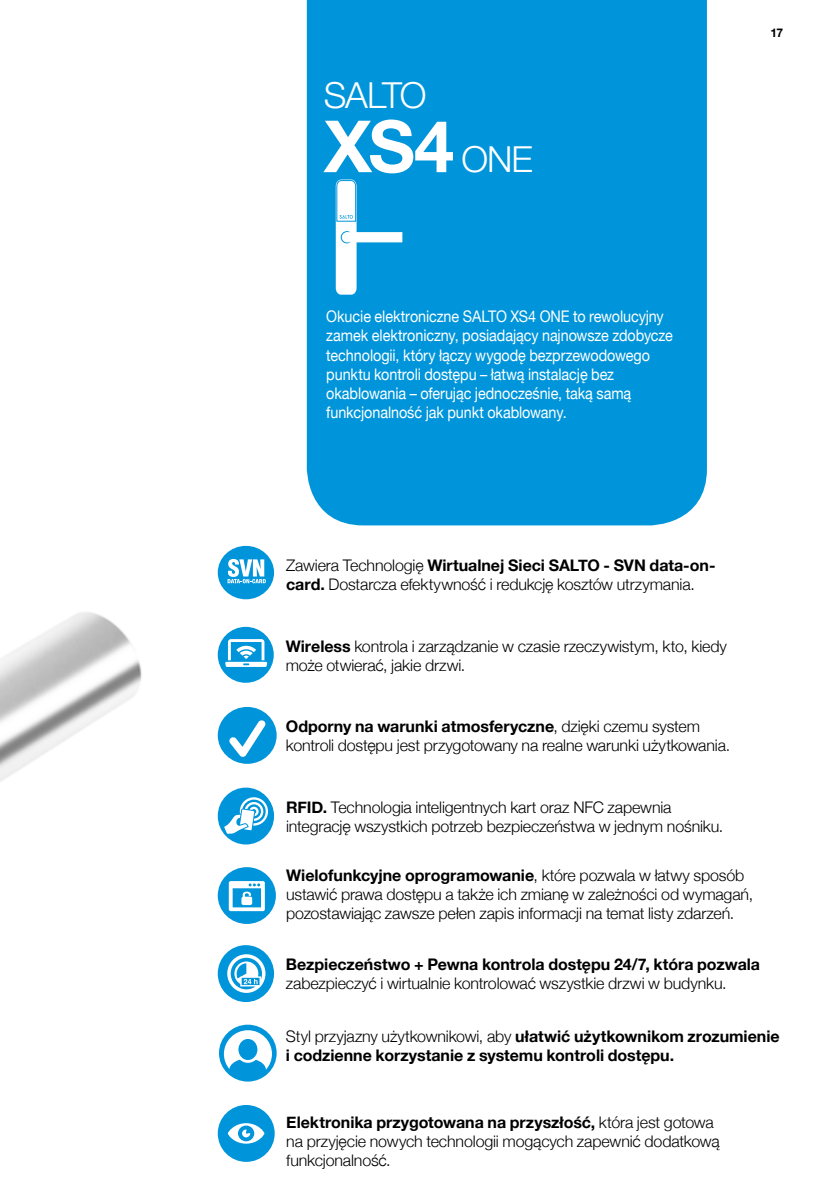
<style>
.page{position:relative;width:840px;height:1191px;background:#fff}
.page>*{position:absolute;margin:0;border:0;box-sizing:border-box;transform-origin:0 0}
.t1{font:700 72px "Helvetica Neue LT Std";color:#fff}
.t2{font:300 36px "Helvetica Neue LT Std";letter-spacing:-.05em;color:#fff}
.t3{font:300 16px/19.2px "Helvetica Neue";letter-spacing:-.01em;color:#000}
.t4{font:16px/19.2px "Helvetica Neue";letter-spacing:-.005em;color:#fff;scale:.9 1}
.t5{font:700 16px/19.2px "Helvetica Neue";letter-spacing:-.005em;color:#000}
.t6{font:700 12px "Helvetica Neue LT Std";color:#000}
.s1{font-weight:300;font-size:36px}
.s2{font-weight:700}
.s3{font-family:"Helvetica Neue LT Std"}
.s4{font-weight:300}
</style>
<div class="page">
<img style="left:0;top:612px;width:142px;height:170px">
<div style="left:306px;top:0;width:400px;height:525px;background:#0095da"></div>
<div style="left:218px;top:546px;width:56px;height:53px;background:#0095da;border-radius:50%"></div>
<svg style="left:227px;top:559px;width:38px;height:24px"></svg>
<div style="left:218px;top:627px;width:55px;height:56px;background:#0095da;border-radius:50%"></div>
<div style="left:225px;top:662px;width:42px;height:5px;background:#fff"></div>
<svg style="left:228px;top:639px;width:36px;height:26px"></svg>
<div style="left:218px;top:787px;width:56px;height:57px;background:#0095da;border-radius:50%"></div>
<svg style="left:224px;top:797px;width:44px;height:37px"></svg>
<div style="left:218px;top:945px;width:56px;height:57px;background:#0095da;border-radius:50%"></div>
<svg style="left:227px;top:954px;width:38px;height:39px"></svg>
<div style="left:218px;top:867px;width:58px;height:57px;background:#0095da;border-radius:50%"></div>
<svg style="left:229px;top:881px;width:36px;height:30px"></svg>
<div style="left:218px;top:707px;width:58px;height:57px;background:#0095da;border-radius:50%"></div>
<svg style="left:229px;top:720px;width:37px;height:37px"></svg>
<div style="left:219px;top:1024px;width:57px;height:57px;background:#0095da;border-radius:50%"></div>
<svg style="left:224px;top:1030px;width:48px;height:39px"></svg>
<div style="left:218px;top:1105px;width:56px;height:56px;background:#0095da;border-radius:50%"></div>
<svg style="left:228px;top:1123px;width:36px;height:20px"></svg>
<svg style="left:334px;top:178px;width:68px;height:118px"></svg>
<h2 class="t2" style="left:323px;top:73px;width:104px">SALTO</h2>
<h1 class="t1" style="left:323px;top:102px;width:210px">XS4 <span class="s1">ONE</span></h1>
<p class="t4" style="left:326px;top:308px;width:386px">Okucie elektroniczne SAlto XS4 one to rewolucyjny zamek elektroniczny, posiadający najnowsze zdobycze technologii, który łączy wygodę bezprzewodowego punktu kontroli dostępu – łatwą instalację bez okablowania – oferując jednocześnie, taką samą funkcjonalność jak punkt okablowany.</p>
<p class="t6" style="left:770px;top:25px;width:14px">17</p>
<p class="t3" style="left:286px;top:554px;width:430px">Zawiera Technologię <span class="s2">Wirtualnej Sieci SALTO - SVN data-on&shy;card.</span> Dostarcza efektywność i redukcję kosztów utrzymania.</p>
<p class="t3" style="left:285px;top:635px;width:442px"><span class="s2">Wireless</span> kontrola i zarządzanie w czasie rzeczywistym, kto, kiedy może otwierać, jakie drzwi.</p>
<p class="t3" style="left:286px;top:715px;width:445px"><span class="s2">Odporny na warunki atmosferyczne</span>, dzięki czemu system kontroli dostępu jest przygotowany na realne warunki użytkowania<span class="s3">.</span></p>
<p class="t3" style="left:286px;top:796px;width:438px"><span class="s2">RFID.</span> Technologia inteligentnych kart oraz NFC zapewnia integrację wszystkich potrzeb bezpieczeństwa w jednym nośniku.</p>
<p class="t3" style="left:286px;top:864px;width:468px"><span class="s2">Wielofunkcyjne oprogramowanie</span>, które pozwala w łatwy sposób ustawić prawa dostępu a także ich zmianę w zależności od wymagań, pozostawiając zawsze pełen zapis informacji na temat listy zdarzeń.</p>
<p class="t5" style="left:286px;top:955px;width:475px">Bezpieczeństwo + Pewna kontrola dostępu 24/7, która pozwala</p>
<p class="t3" style="left:286px;top:973px;width:442px">zabezpieczyć i wirtualnie kontrolować wszystkie drzwi w budynku.</p>
<p class="t5" style="left:286px;top:1026px;width:495px"><span class="s4">Styl przyjazny użytkownikowi, aby</span> ułatwić użytkownikom zrozumienie i codzienne korzystanie z systemu kontroli dostępu.</p>
<p class="t3" style="left:286px;top:1111px;width:434px"><span class="s2">Elektronika przygotowana na przyszłość,</span> która jest gotowa na przyjęcie nowych technologii mogących zapewnić dodatkową funkcjonalność.</p>
</div>
